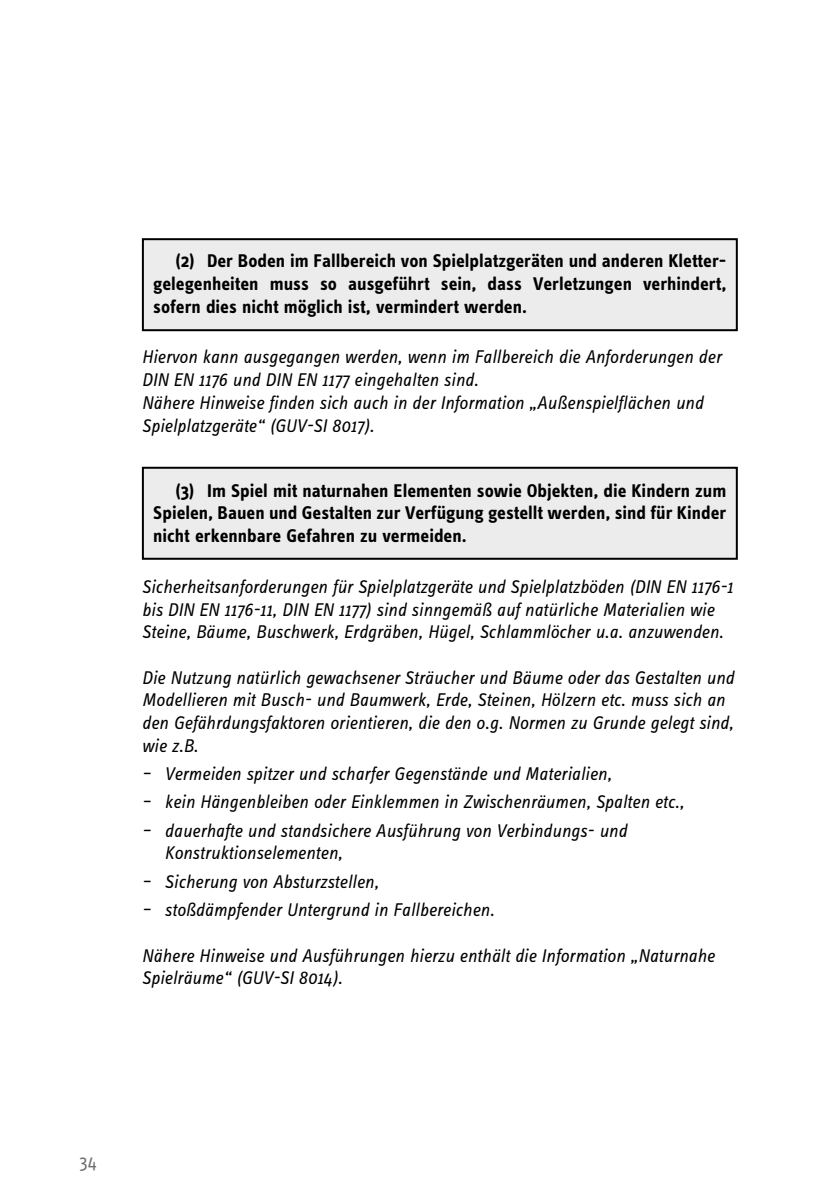
<style>
.page{position:relative;width:840px;height:1191px;background:#fff}
.page>*{position:absolute;margin:0;border:0;box-sizing:border-box;transform-origin:0 0}
.t1{font:italic 19px/22.6px "Info OT Text";color:#000}
.t2{font:700 19px/22.6px "Info OT Text";color:#000;text-align:justify}
.t3{font:19px "Info OT Text";color:#6f6f6f}
</style>
<div class="page">
<div style="left:143px;top:239px;width:593px;height:91px;background:#ececec"></div>
<div style="left:142px;top:238px;width:595px;height:93px;border:2px solid #000"></div>
<div style="left:143px;top:468px;width:593px;height:91px;background:#ececec"></div>
<div style="left:142px;top:467px;width:595px;height:93px;border:2px solid #000"></div>
<p class="t2" style="left:153px;top:249px;width:574px;text-indent:22px">(2) Der Boden im Fallbereich von Spielplatzgeräten und anderen Kletter&shy;gelegenheiten muss so ausgeführt sein, dass Verletzungen verhindert, sofern dies nicht möglich ist, vermindert werden.</p>
<p class="t1" style="left:142px;top:345px;width:580px">Hiervon kann ausgegangen werden, wenn im Fallbereich die Anforderungen der DIN EN 1176 und DIN EN 1177 eingehalten sind.<br>Nähere Hinweise finden sich auch in der Information „Außenspielflächen und Spielplatzgeräte“ (GUV-SI 8017).</p>
<p class="t2" style="left:153px;top:479px;width:574px;text-indent:22px">(3) Im Spiel mit naturnahen Elementen sowie Objekten, die Kindern zum Spielen, Bauen und Gestalten zur Verfügung gestellt werden, sind für Kinder nicht erkennbare Gefahren zu vermeiden.</p>
<p class="t1" style="left:142px;top:575px;width:592px">Sicherheitsanforderungen für Spielplatzgeräte und Spielplatzböden (DIN EN 1176-1 bis DIN EN 1176-11, DIN EN 1177) sind sinngemäß auf natürliche Materialien wie<br>Steine, Bäume, Buschwerk, Erdgräben, Hügel, Schlammlöcher u.a. anzuwenden.</p>
<p class="t1" style="left:142px;top:665px;width:593px">Die Nutzung natürlich gewachsener Sträucher und Bäume oder das Gestalten und Modellieren mit Busch- und Baumwerk, Erde, Steinen, Hölzern etc. muss sich an den Gefährdungsfaktoren orientieren, die den o.g. Normen zu Grunde gelegt sind, wie z.B.</p>
<p class="t1" style="left:142px;top:762px;width:471px">– Vermeiden spitzer und scharfer Gegenstände und Materialien,</p>
<p class="t1" style="left:142px;top:790px;width:543px">– kein Hängenbleiben oder Einklemmen in Zwischenräumen, Spalten etc.,</p>
<p class="t1" style="left:164px;top:818px;width:463px;text-indent:-23px">– dauerhafte und standsichere Ausführung von Verbindungs- und<br>Konstruktionselementen,</p>
<p class="t1" style="left:142px;top:870px;width:238px">– Sicherung von Absturzstellen,</p>
<p class="t1" style="left:142px;top:898px;width:354px">– stoßdämpfender Untergrund in Fallbereichen.</p>
<p class="t1" style="left:142px;top:943px;width:574px">Nähere Hinweise und Ausführungen hierzu enthält die Information „Naturnahe<br>Spielräume“ (GUV-SI 8014).</p>
<p class="t3" style="left:79px;top:1150px;width:19px">34</p>
</div>
